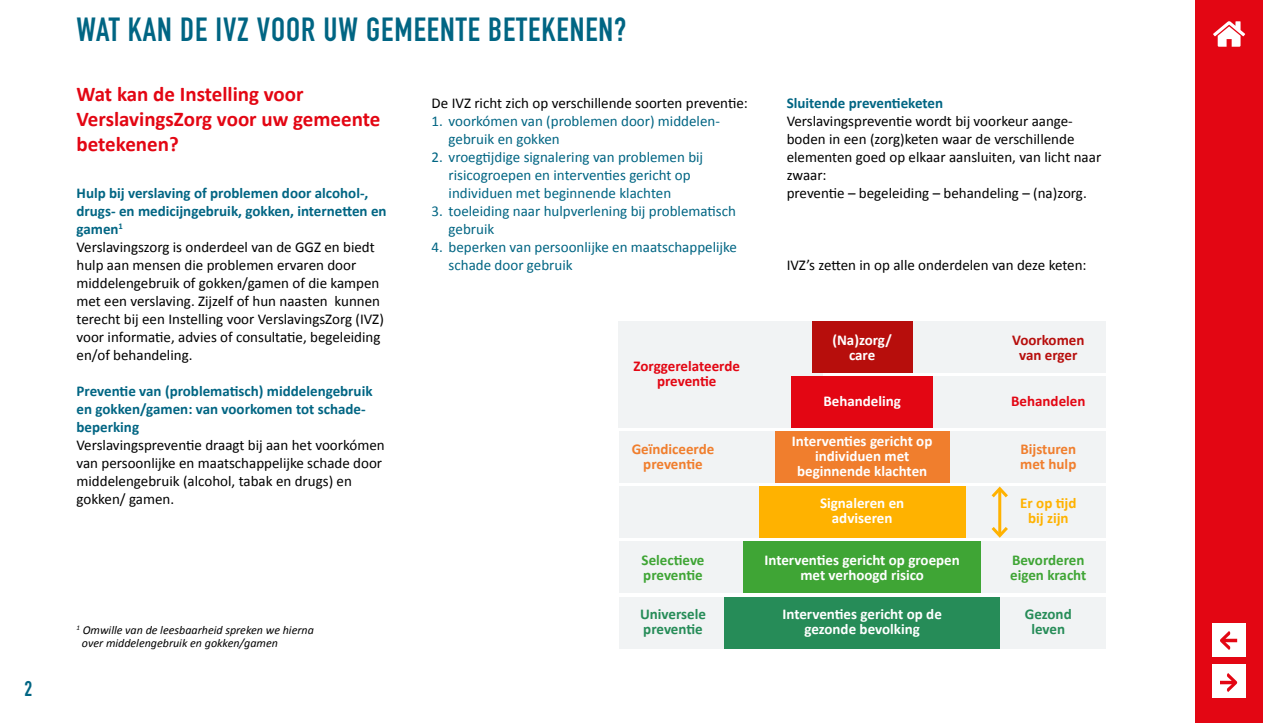
<style>
.page{position:relative;width:1263px;height:723px;background:#fff}
.page>*{position:absolute;margin:0;border:0;box-sizing:border-box;transform-origin:0 0}
.t1{font:700 33px "DIN Condensed";letter-spacing:.03em;color:#006583}
.t2{font:700 21px/25.2px "Calibri";color:#e30613}
.t3{font:700 21px "DIN Condensed";color:#006583}
.t4{font:15px/18px "Calibri";color:#000}
.t5{font:15px/18px "Calibri";color:#006583}
.t6{font:700 15px/15px "Calibri";color:#fff;text-align:center}
.t7{font:700 15px/18px "Calibri";color:#006583}
.t8{font:700 15px/15px "Calibri";color:#3fa535}
.t9{font:700 15px/15px "Calibri";color:#f07e2d;text-align:center}
.t10{font:700 15px/15px "Calibri";color:#e30613;text-align:center}
.t11{font:700 15px/15px "Calibri";color:#268c58}
.t12{font:700 15px/15px "Calibri";color:#b70e0c;text-align:center}
.t13{font:700 15px/15px "Calibri";color:#ffb200;text-align:center}
.t14{font:italic 12px/13.5px "Calibri";color:#000}
.s1{font-weight:700;color:#006583}
</style>
<div class="page">
<div style="left:1195px;top:0;width:68px;height:723px;background:#e30613"></div>
<div style="left:619px;top:321px;width:204px;height:106px;background:#f1f3f4"></div>
<div style="left:619px;top:597px;width:487px;height:51px;background:#f1f3f4"></div>
<div style="left:725px;top:597px;width:275px;height:51px;background:#268c58"></div>
<div style="left:619px;top:542px;width:487px;height:51px;background:#f1f3f4"></div>
<div style="left:744px;top:542px;width:237px;height:51px;background:#3fa535"></div>
<div style="left:619px;top:486px;width:487px;height:52px;background:#f1f3f4"></div>
<div style="left:759px;top:486px;width:206px;height:52px;background:#ffb200"></div>
<div style="left:619px;top:431px;width:487px;height:51px;background:#f1f3f4"></div>
<div style="left:775px;top:431px;width:174px;height:51px;background:#f07e2d"></div>
<div style="left:619px;top:376px;width:487px;height:51px;background:#f1f3f4"></div>
<div style="left:791px;top:376px;width:142px;height:51px;background:#e30613"></div>
<div style="left:619px;top:321px;width:487px;height:51px;background:#f1f3f4"></div>
<div style="left:812px;top:321px;width:100px;height:51px;background:#b70e0c"></div>
<hr style="left:998px;top:489px;width:3px;height:46px;background:#ffb200">
<svg style="left:991px;top:486px;width:17px;height:14px"></svg>
<svg style="left:991px;top:524px;width:17px;height:14px"></svg>
<div style="left:1212px;top:665px;width:33px;height:33px;background:#fff"></div>
<svg style="left:1220px;top:673px;width:17px;height:19px"></svg>
<div style="left:1212px;top:623px;width:33px;height:33px;background:#fff"></div>
<svg style="left:1220px;top:631px;width:17px;height:19px"></svg>
<svg style="left:1213px;top:21px;width:32px;height:26px"></svg>
<h2 class="t3" style="left:24px;top:681px;width:9px">2</h2>
<h1 class="t1" style="left:77px;top:18px;width:551px">WAT KAN DE IVZ VOOR UW GEMEENTE BETEKENEN?</h1>
<h2 class="t2" style="left:77px;top:82px;width:305px">Wat kan de Instelling voor<br>VerslavingsZorg voor uw gemeente betekenen?</h2>
<p class="t4" style="left:77px;top:185px;width:312px"><span class="s1">Hulp bij verslaving of problemen door alcohol-, drugs- en medicijngebruik, gokken, internetten en gamen</span><sup>1<br></sup>Verslavingszorg is onderdeel van de GGZ en biedt hulp aan mensen die problemen ervaren door middelengebruik of gokken/gamen of die kampen met een verslaving. Zijzelf of hun naasten kunnen terecht bij een Instelling voor VerslavingsZorg (IVZ) voor informatie, advies of consultatie, begeleiding en/of behandeling.</p>
<p class="t7" style="left:77px;top:382px;width:297px">Preventie van (problematisch) middelengebruik en gokken/gamen: van voorkomen tot schade&shy;beperking</p>
<p class="t4" style="left:77px;top:436px;width:310px">Verslavingspreventie draagt bij aan het voorkómen van persoonlijke en maatschappelijke schade door middelengebruik (alcohol, tabak en drugs) en gokken/ gamen.</p>
<p class="t14" style="left:82px;top:623px;width:233px;text-indent:-5px"><sup>1</sup> Omwille van de leesbaarheid spreken we hierna over middelengebruik en gokken/gamen</p>
<p class="t4" style="left:432px;top:94px;width:318px">De IVZ richt zich op verschillende soorten preventie:</p>
<p class="t5" style="left:449px;top:112px;width:273px;text-indent:-17px">1. voorkómen van (problemen door) middelen&shy;gebruik en gokken</p>
<p class="t5" style="left:449px;top:148px;width:256px;text-indent:-17px">2. vroegtijdige signalering van problemen bij risicogroepen en interventies gericht op individuen met beginnende klachten</p>
<p class="t5" style="left:449px;top:202px;width:289px;text-indent:-17px">3. toeleiding naar hulpverlening bij problematisch gebruik</p>
<p class="t5" style="left:449px;top:239px;width:290px;text-indent:-17px">4. beperken van persoonlijke en maatschappelijke schade door gebruik</p>
<p class="t10" style="left:633px;top:359px;width:108px">Zorggerelateerde preventie</p>
<p class="t9" style="left:632px;top:442px;width:84px">Geïndiceerde preventie</p>
<p class="t8" style="left:642px;top:552px;width:64px">Selectieve preventie</p>
<p class="t11" style="left:640px;top:608px;width:67px">Universele preventie</p>
<p class="t7" style="left:787px;top:94px;width:158px">Sluitende preventieketen</p>
<p class="t4" style="left:787px;top:112px;width:316px">Verslavingspreventie wordt bij voorkeur aange&shy;boden in een (zorg)keten waar de verschillende elementen goed op elkaar aansluiten, van licht naar zwaar:<br>preventie – begeleiding – behandeling – (na)zorg.</p>
<p class="t4" style="left:787px;top:256px;width:301px">IVZ’s zetten in op alle onderdelen van deze keten:</p>
<p class="t6" style="left:832px;top:332px;width:61px">(Na)zorg/ care</p>
<p class="t12" style="left:1012px;top:333px;width:74px">Voorkomen van erger</p>
<p class="t6" style="left:823px;top:394px;width:79px">Behandeling</p>
<p class="t10" style="left:1011px;top:394px;width:76px">Behandelen</p>
<p class="t6" style="left:792px;top:434px;width:142px">Interventies gericht op individuen met beginnende klachten</p>
<p class="t9" style="left:1020px;top:442px;width:58px;text-align:left">Bijsturen met hulp</p>
<p class="t6" style="left:820px;top:497px;width:86px">Signaleren en adviseren</p>
<p class="t13" style="left:1020px;top:496px;width:58px">Er op tijd bij zijn</p>
<p class="t6" style="left:764px;top:552px;width:197px">Interventies gericht op groepen met verhoogd risico</p>
<p class="t8" style="left:1010px;top:553px;width:78px">Bevorderen eigen kracht</p>
<p class="t6" style="left:782px;top:607px;width:161px">Interventies gericht op de gezonde bevolking</p>
<p class="t11" style="left:1025px;top:608px;width:48px;text-align:center">Gezond leven</p>
</div>
